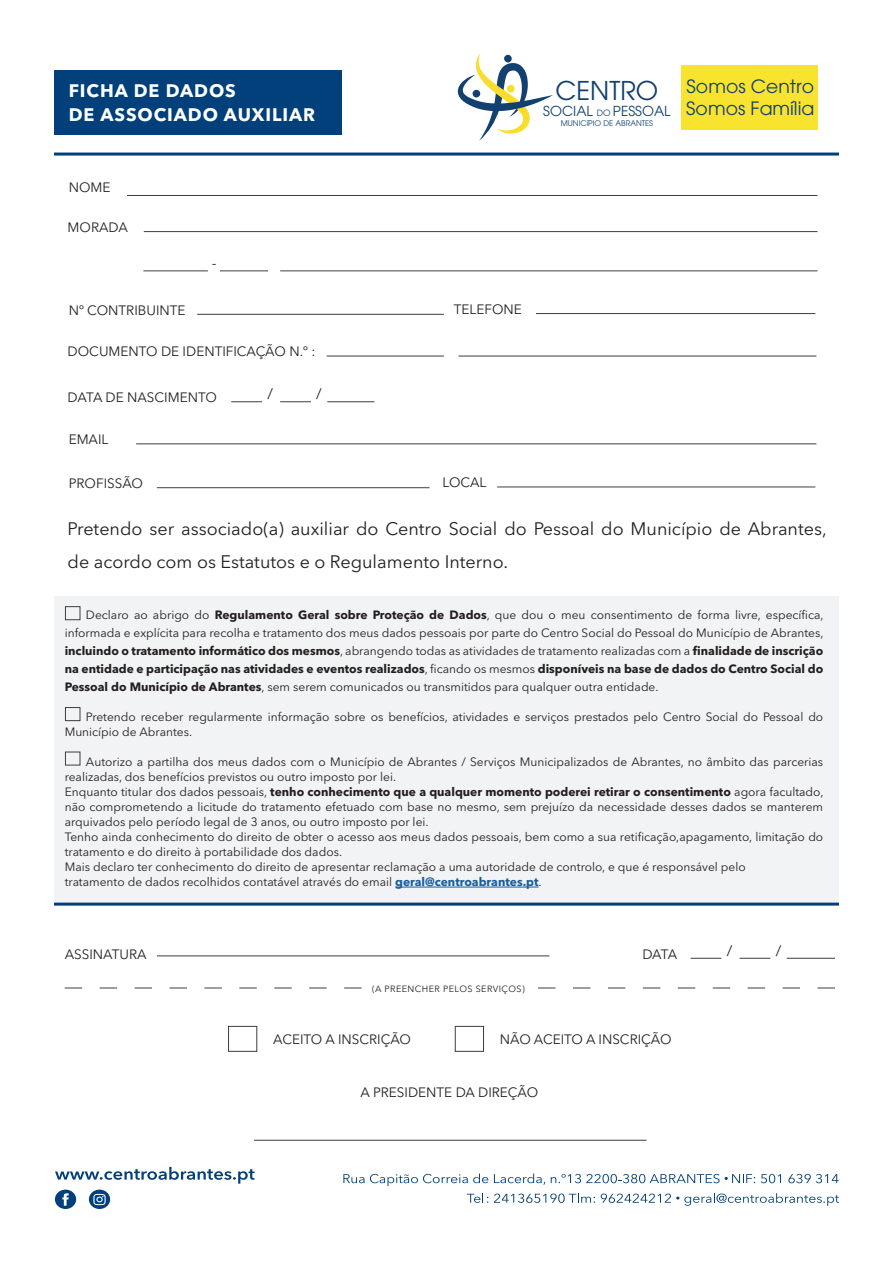
<style>
.page{position:relative;width:893px;height:1263px;background:#fff}
.page>*{position:absolute;margin:0;border:0;box-sizing:border-box;transform-origin:0 0}
.t1{font:25.8px "ITC Avant Garde Pro";color:#10406e}
.t2{font:18.3px/21.9px "ITC Avant Garde Pro";color:#10406e}
.t3{font:18px/33px "Avenir Next LT Pro";color:#231f20}
.t4{font:700 18px/24px "Avenir Next LT Pro";letter-spacing:.05em;color:#fff}
.t5{font:15px "Avenir Next LT Pro";color:#231f20}
.t6{font:13.8px "ITC Avant Garde Pro";color:#10406e}
.t7{font:13.5px "Avenir Next LT Pro";color:#231f20}
.t8{font:12px/15px "Avenir Next LT Pro";color:#231f20}
.t9{font:9px "Avenir Next LT Pro";letter-spacing:.05em;color:#231f20}
.t10{font:7.8px "ITC Avant Garde Pro";color:#10406e}
.s1{font-size:8.55px}
.s2{font-weight:700}
.s3{font-weight:700;color:#175d9e}
</style>
<div class="page">
<div style="left:54px;top:71px;width:288px;height:64px;background:#01407a"></div>
<hr style="left:127px;top:195px;width:690px;height:1px;background:#3e3e3f">
<hr style="left:136px;top:443px;width:680px;height:1px;background:#3e3e3f">
<hr style="left:536px;top:313px;width:279px;height:1px;background:#3e3e3f">
<hr style="left:497px;top:487px;width:318px;height:1px;background:#3e3e3f">
<hr style="left:231px;top:401px;width:31px;height:1px;background:#3e3e3f">
<hr style="left:280px;top:401px;width:31px;height:1px;background:#3e3e3f">
<hr style="left:327px;top:401px;width:47px;height:1px;background:#3e3e3f">
<hr style="left:197px;top:314px;width:247px;height:1px;background:#3e3e3f">
<hr style="left:157px;top:487px;width:272px;height:1px;background:#3e3e3f">
<hr style="left:327px;top:356px;width:117px;height:1px;background:#3e3e3f">
<hr style="left:458px;top:356px;width:358px;height:1px;background:#3e3e3f">
<hr style="left:54px;top:153px;width:785px;height:3px;background:#01407a">
<div style="left:54px;top:597px;width:785px;height:307px;background:#f2f3f4"></div>
<hr style="left:395px;top:887px;width:144px;height:1px;background:#175d9e">
<hr style="left:54px;top:903px;width:785px;height:3px;background:#01407a">
<svg style="left:343px;top:1173px;width:145px;height:13px"></svg>
<svg style="left:494px;top:1173px;width:51px;height:12px"></svg>
<svg style="left:551px;top:1174px;width:204px;height:9px"></svg>
<svg style="left:761px;top:1174px;width:20px;height:9px"></svg>
<svg style="left:788px;top:1174px;width:51px;height:9px"></svg>
<svg style="left:467px;top:1193px;width:21px;height:10px"></svg>
<svg style="left:494px;top:1193px;width:101px;height:10px"></svg>
<svg style="left:601px;top:1193px;width:238px;height:13px"></svg>
<svg style="left:55px;top:1167px;width:200px;height:16px"></svg>
<div style="left:55px;top:1189px;width:21px;height:20px;background:#01407a;border-radius:50%"></div>
<svg style="left:62px;top:1193px;width:7px;height:13px"></svg>
<svg style="left:89px;top:1189px;width:21px;height:20px"></svg>
<svg style="left:93px;top:1194px;width:13px;height:11px"></svg>
<svg style="left:458px;top:54px;width:95px;height:87px"></svg>
<div style="left:472px;top:90px;width:8px;height:7px;background:#124071;border-radius:50%"></div>
<div style="left:504px;top:55px;width:8px;height:7px;background:#124071;border-radius:50%"></div>
<div style="left:507px;top:85px;width:8px;height:8px;background:#f8dd2a;border-radius:50%"></div>
<div style="left:681px;top:65px;width:136px;height:65px;background:#f8e32e"></div>
<hr style="left:144px;top:231px;width:673px;height:1px;background:#3e3e3f">
<hr style="left:143px;top:270px;width:65px;height:1px;background:#3e3e3f">
<hr style="left:220px;top:270px;width:48px;height:1px;background:#3e3e3f">
<hr style="left:280px;top:270px;width:537px;height:1px;background:#3e3e3f">
<hr style="left:254px;top:1140px;width:393px;height:1px;background:#3e3e3f">
<hr style="left:157px;top:955px;width:392px;height:1px;background:#3e3e3f">
<hr style="left:691px;top:958px;width:30px;height:1px;background:#3e3e3f">
<hr style="left:740px;top:958px;width:30px;height:1px;background:#3e3e3f">
<hr style="left:787px;top:958px;width:48px;height:1px;background:#3e3e3f">
<svg style="left:65px;top:988px;width:297px;height:1px"></svg>
<svg style="left:538px;top:988px;width:297px;height:1px"></svg>
<div style="left:228px;top:1026px;width:29px;height:26px;border:1px solid #3e3e3f"></div>
<div style="left:455px;top:1026px;width:29px;height:26px;border:1px solid #3e3e3f"></div>
<div style="left:65px;top:606px;width:15px;height:14px;border:1px solid #3e3e3f"></div>
<div style="left:65px;top:707px;width:15px;height:14px;border:1px solid #3e3e3f"></div>
<div style="left:65px;top:752px;width:15px;height:13px;border:1px solid #3e3e3f"></div>
<p class="t4" style="left:69px;top:78px;width:248px">FICHA DE DADOS<br>DE ASSOCIADO AUXILIAR</p>
<p class="t7" style="left:69px;top:179px;width:43px">NOME</p>
<p class="t7" style="left:68px;top:219px;width:62px">MORADA</p>
<p class="t7" style="left:69px;top:302px;width:118px">Nº CONTRIBUINTE</p>
<p class="t5" style="left:212px;top:254px;width:6px">-</p>
<p class="t7" style="left:68px;top:344px;width:249px">DOCUMENTO DE IDENTIFICAÇÃO N.º :</p>
<p class="t7" style="left:68px;top:389px;width:151px">DATA DE NASCIMENTO</p>
<p class="t5" style="left:267px;top:385px;width:7px">/</p>
<p class="t5" style="left:316px;top:385px;width:7px">/</p>
<p class="t7" style="left:69px;top:431px;width:41px">EMAIL</p>
<p class="t7" style="left:69px;top:475px;width:76px">PROFISSÃO</p>
<h1 class="t1" style="left:555px;top:75px;width:104px">CENTRO</h1>
<p class="t6" style="left:543px;top:103px;width:129px">SOCIAL <span class="s1">DO</span> PESSOAL</p>
<p class="t10" style="left:561px;top:118px;width:94px">MUNICíPIO DE ABRANTES</p>
<h2 class="t2" style="left:686px;top:75px;width:130px">Somos Centro<br>Somos Família</h2>
<p class="t7" style="left:454px;top:301px;width:69px">TELEFONE</p>
<p class="t7" style="left:443px;top:475px;width:45px">LOCAL</p>
<p class="t3" style="left:68px;top:512px;width:761px">Pretendo ser associado(a) auxiliar do Centro Social do Pessoal do Município de Abrantes, de acordo com os Estatutos e o Regulamento Interno.</p>
<p class="t8" style="left:65px;top:606px;width:760px;line-height:18px;text-align:justify;text-indent:21px">Declaro ao abrigo do <span class="s2">Regulamento Geral sobre Proteção de Dados</span>, que dou o meu consentimento de forma livre, específica, informada e explícita para recolha e tratamento dos meus dados pessoais por parte do Centro Social do Pessoal do Município de Abrantes, <span class="s2">incluindo o tratamento informático dos mesmos</span>, abrangendo todas as atividades de tratamento realizadas com a <span class="s2">finalidade de inscrição na entidade e participação nas atividades e eventos realizados</span>, ficando os mesmos <span class="s2">disponíveis na base de dados do Centro Social do Pessoal do Município de Abrantes</span>, sem serem comunicados ou transmitidos para qualquer outra entidade.</p>
<p class="t8" style="left:65px;top:709px;width:760px;text-indent:21px">Pretendo receber regularmente informação sobre os benefícios, atividades e serviços prestados pelo Centro Social do Pessoal do<br>Município de Abrantes.</p>
<p class="t8" style="left:65px;top:754px;width:760px;text-indent:21px">Autorizo a partilha dos meus dados com o Município de Abrantes / Serviços Municipalizados de Abrantes, no âmbito das parcerias realizadas, dos benefícios previstos ou outro imposto por lei.</p>
<p class="t8" style="left:65px;top:784px;width:760px;text-align:justify">Enquanto titular dos dados pessoais, <span class="s2">tenho conhecimento que a qualquer momento poderei retirar o consentimento</span> agora facultado, não comprometendo a licitude do tratamento efetuado com base no mesmo, sem prejuízo da necessidade desses dados se manterem arquivados pelo período legal de 3 anos, ou outro imposto por lei.</p>
<p class="t8" style="left:65px;top:829px;width:760px">Tenho ainda conhecimento do direito de obter o acesso aos meus dados pessoais, bem como a sua retificação,apagamento, limitação do tratamento e do direito à portabilidade dos dados.</p>
<p class="t8" style="left:65px;top:859px;width:683px">Mais declaro ter conhecimento do direito de apresentar reclamação a uma autoridade de controlo, e que é responsável pelo</p>
<p class="t8" style="left:65px;top:874px;width:479px">tratamento de dados recolhidos contatável através do email <span class="s3">geral@centroabrantes.pt</span>.</p>
<p class="t7" style="left:65px;top:947px;width:83px">ASSINATURA</p>
<p class="t7" style="left:642px;top:947px;width:36px">DATA</p>
<p class="t5" style="left:727px;top:941px;width:7px">/</p>
<p class="t5" style="left:776px;top:941px;width:7px">/</p>
<p class="t9" style="left:372px;top:983px;width:154px">(A PREENCHER PELOS SERVIÇOS)</p>
<p class="t7" style="left:273px;top:1031px;width:139px">ACEITO A INSCRIÇÃO</p>
<p class="t7" style="left:500px;top:1031px;width:173px">NÃO ACEITO A INSCRIÇÃO</p>
<p class="t7" style="left:360px;top:1084px;width:179px">A PRESIDENTE DA DIREÇÃO</p>
</div>
